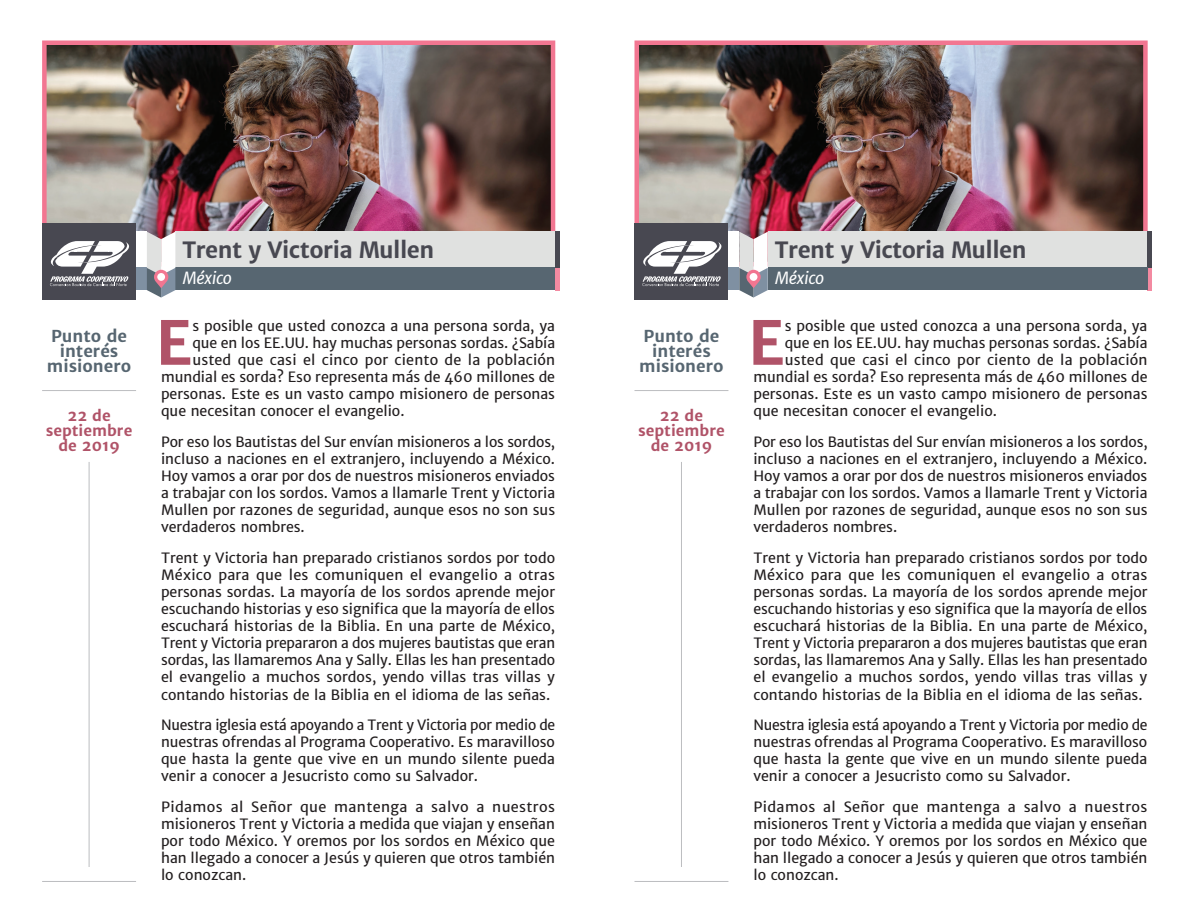
<style>
.page{position:relative;width:1188px;height:918px;background:#fff}
.page>*{position:absolute;margin:0;border:0;box-sizing:border-box;transform-origin:0 0}
.t1{font:700 60.3px "Merriweather Sans";color:#b05368}
.t2{font:700 22.5px "Merriweather Sans";letter-spacing:-.025em;color:#484851}
.t3{font:700 16.5px/15px "Merriweather Sans";color:#576671;text-align:center}
.t4{font:italic 16.5px "Merriweather Sans";letter-spacing:-.025em;color:#fff}
.t5{font:700 15px/15px "Merriweather Sans";color:#b05368;text-align:center}
.t6{font:14.25px/17.1px "Merriweather Sans";color:#231f20;text-align:justify}
</style>
<div class="page">
<img style="left:639px;top:45px;width:504px;height:187px">
<div style="left:634px;top:40px;width:514px;height:226px;border:4px solid #f27691"></div>
<div style="left:721px;top:232px;width:18px;height:36px;background:#fff"></div>
<div style="left:721px;top:268px;width:18px;height:22px;background:#7f90a2"></div>
<div style="left:768px;top:232px;width:380px;height:36px;background:#e0e1e0"></div>
<hr style="left:1148px;top:232px;width:4px;height:36px;background:#484851">
<hr style="left:1148px;top:268px;width:4px;height:22px;background:#f38aa1">
<div style="left:768px;top:268px;width:380px;height:22px;background:#576671"></div>
<svg style="left:739px;top:232px;width:29px;height:66px"></svg>
<hr style="left:634px;top:881px;width:94px;height:1px;background:#bcbdc0">
<hr style="left:634px;top:390px;width:94px;height:1px;background:#bcbdc0">
<hr style="left:681px;top:462px;width:1px;height:405px;background:#bcbdc0">
<div style="left:634px;top:223px;width:94px;height:77px;background:#484851"></div>
<svg style="left:642px;top:241px;width:80px;height:45px"></svg>
<img style="left:47px;top:45px;width:503px;height:187px">
<div style="left:42px;top:40px;width:513px;height:226px;border:4px solid #f27691"></div>
<div style="left:129px;top:232px;width:18px;height:36px;background:#fff"></div>
<div style="left:129px;top:268px;width:18px;height:22px;background:#7f90a2"></div>
<div style="left:175px;top:232px;width:380px;height:36px;background:#e0e1e0"></div>
<div style="left:555px;top:232px;width:5px;height:36px;background:#484851"></div>
<div style="left:555px;top:268px;width:5px;height:22px;background:#f38aa1"></div>
<div style="left:175px;top:268px;width:380px;height:22px;background:#576671"></div>
<svg style="left:147px;top:232px;width:28px;height:66px"></svg>
<hr style="left:42px;top:881px;width:94px;height:1px;background:#bcbdc0">
<hr style="left:42px;top:390px;width:94px;height:1px;background:#bcbdc0">
<hr style="left:89px;top:462px;width:1px;height:405px;background:#bcbdc0">
<div style="left:42px;top:223px;width:94px;height:77px;background:#484851"></div>
<svg style="left:50px;top:241px;width:79px;height:45px"></svg>
<p class="t3" style="left:47px;top:328px;width:86px">Punto de interés misionero</p>
<p class="t5" style="left:46px;top:408px;width:88px">22 de septiembre de 2019</p>
<h2 class="t2" style="left:183px;top:235px;width:253px">Trent y Victoria Mullen</h2>
<p class="t4" style="left:183px;top:267px;width:51px">México</p>
<p class="t6" style="left:192px;top:317px;width:364px">s posible que usted conozca a una persona sorda, ya</p>
<p class="t6" style="left:192px;top:334px;width:364px">que en los EE.UU. hay muchas personas sordas. ¿Sabía</p>
<p class="t6" style="left:192px;top:351px;width:364px">usted que casi el cinco por ciento de la población</p>
<p class="t6" style="left:161px;top:368px;width:396px">mundial es sorda? Eso representa más de 460 millones de</p>
<p class="t6" style="left:161px;top:385px;width:396px">personas. Este es un vasto campo misionero de personas</p>
<p class="t6" style="left:161px;top:402px;width:245px">que necesitan conocer el evangelio.</p>
<p class="t6" style="left:161px;top:433px;width:396px">Por eso los Bautistas del Sur envían misioneros a los sordos, incluso a naciones en el extranjero, incluyendo a México.<br>Hoy vamos a orar por dos de nuestros misioneros enviados a trabajar con los sordos. Vamos a llamarle Trent y Victoria Mullen por razones de seguridad, aunque esos no son sus verdaderos nombres.</p>
<p class="t6" style="left:161px;top:549px;width:396px">Trent y Victoria han preparado cristianos sordos por todo México para que les comuniquen el evangelio a otras personas sordas. La mayoría de los sordos aprende mejor escuchando historias y eso significa que la mayoría de ellos escuchará historias de la Biblia. En una parte de México, Trent y Victoria prepararon a dos mujeres bautistas que eran sordas, las llamaremos Ana y Sally. Ellas les han presentado el evangelio a muchos sordos, yendo villas tras villas y contando historias de la Biblia en el idioma de las señas.</p>
<p class="t6" style="left:161px;top:716px;width:396px">Nuestra iglesia está apoyando a Trent y Victoria por medio de nuestras ofrendas al Programa Cooperativo. Es maravilloso que hasta la gente que vive en un mundo silente pueda venir a conocer a Jesucristo como su Salvador.</p>
<p class="t6" style="left:161px;top:798px;width:396px">Pidamos al Señor que mantenga a salvo a nuestros misioneros Trent y Victoria a medida que viajan y enseñan por todo México. Y oremos por los sordos en México que han llegado a conocer a Jesús y quieren que otros también lo conozcan.</p>
<h1 class="t1" style="left:156px;top:304px;width:38px">E</h1>
<p class="t3" style="left:643px;top:328px;width:78px">Punto de interés</p>
<p class="t3" style="left:639px;top:358px;width:86px">misionero</p>
<p class="t5" style="left:638px;top:408px;width:88px">22 de septiembre de 2019</p>
<h2 class="t2" style="left:775px;top:235px;width:253px">Trent y Victoria Mullen</h2>
<p class="t4" style="left:775px;top:267px;width:51px">México</p>
<h1 class="t1" style="left:748px;top:304px;width:38px">E</h1>
<p class="t6" style="left:785px;top:317px;width:364px">s posible que usted conozca a una persona sorda, ya</p>
<p class="t6" style="left:785px;top:334px;width:364px">que en los EE.UU. hay muchas personas sordas. ¿Sabía</p>
<p class="t6" style="left:785px;top:351px;width:364px">usted que casi el cinco por ciento de la población</p>
<p class="t6" style="left:753px;top:368px;width:396px">mundial es sorda? Eso representa más de 460 millones de</p>
<p class="t6" style="left:753px;top:385px;width:396px">personas. Este es un vasto campo misionero de personas</p>
<p class="t6" style="left:753px;top:402px;width:245px">que necesitan conocer el evangelio.</p>
<p class="t6" style="left:753px;top:433px;width:396px">Por eso los Bautistas del Sur envían misioneros a los sordos, incluso a naciones en el extranjero, incluyendo a México.<br>Hoy vamos a orar por dos de nuestros misioneros enviados a trabajar con los sordos. Vamos a llamarle Trent y Victoria Mullen por razones de seguridad, aunque esos no son sus verdaderos nombres.</p>
<p class="t6" style="left:753px;top:549px;width:396px">Trent y Victoria han preparado cristianos sordos por todo México para que les comuniquen el evangelio a otras personas sordas. La mayoría de los sordos aprende mejor escuchando historias y eso significa que la mayoría de ellos escuchará historias de la Biblia. En una parte de México, Trent y Victoria prepararon a dos mujeres bautistas que eran sordas, las llamaremos Ana y Sally. Ellas les han presentado el evangelio a muchos sordos, yendo villas tras villas y contando historias de la Biblia en el idioma de las señas.</p>
<p class="t6" style="left:753px;top:716px;width:396px">Nuestra iglesia está apoyando a Trent y Victoria por medio de nuestras ofrendas al Programa Cooperativo. Es maravilloso que hasta la gente que vive en un mundo silente pueda venir a conocer a Jesucristo como su Salvador.</p>
<p class="t6" style="left:753px;top:798px;width:396px">Pidamos al Señor que mantenga a salvo a nuestros misioneros Trent y Victoria a medida que viajan y enseñan por todo México. Y oremos por los sordos en México que han llegado a conocer a Jesús y quieren que otros también lo conozcan.</p>
</div>
